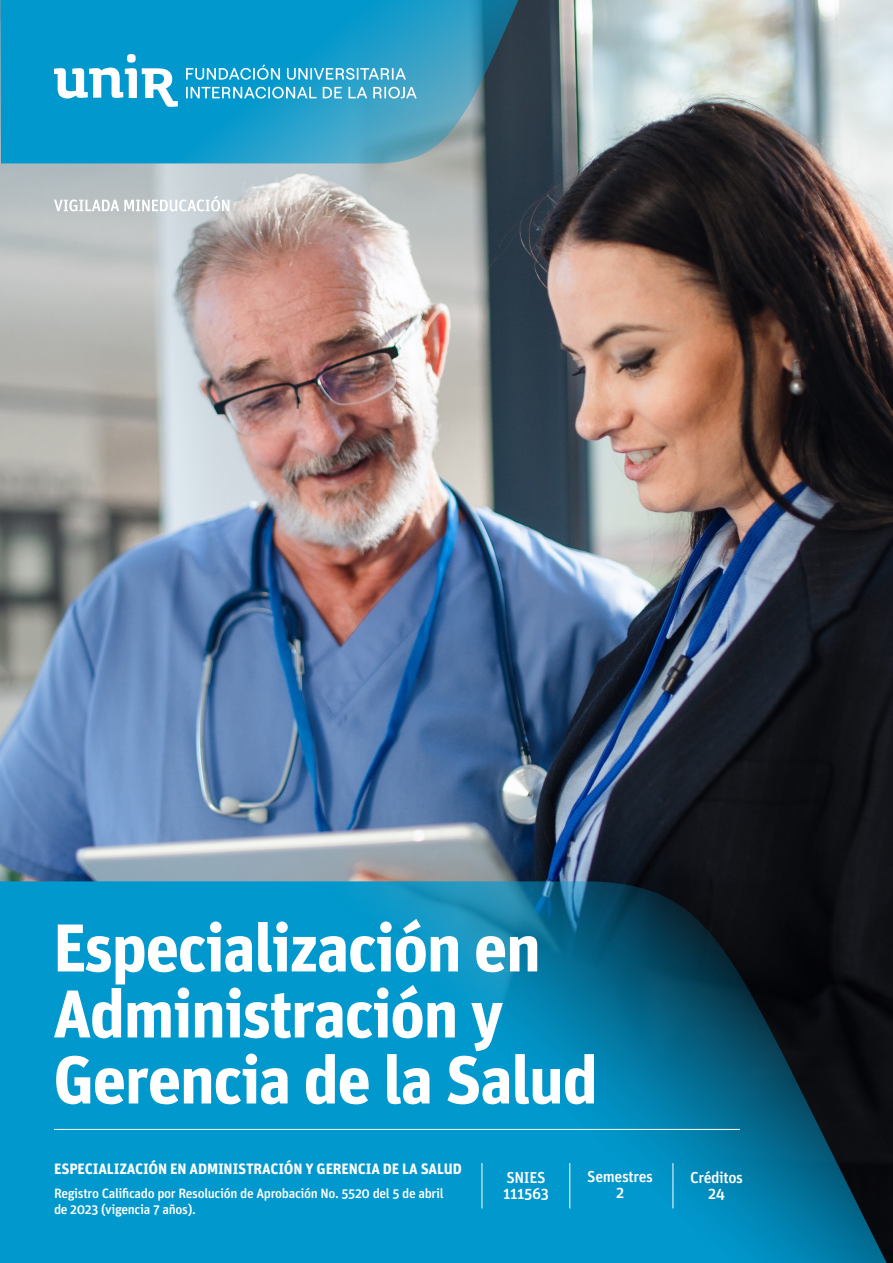
<style>
.page{position:relative;width:893px;height:1263px;background:#fff}
.page>*{position:absolute;margin:0;border:0;box-sizing:border-box;transform-origin:0 0}
.t1{font:700 67.5px/66px "Unit OT";letter-spacing:-.025em;color:#fff}
.t2{font:500 15.9px/15.9px "Unit OT";letter-spacing:-.025em;color:#fff;text-align:center}
.t3{font:700 15px "Unit OT";letter-spacing:-.01em;color:#fff}
.t4{font:500 13.5px/16px "Unit OT";letter-spacing:-.025em;color:#fff}
</style>
<div class="page">
<img style="left:0;top:0;width:893px;height:881px">
<svg style="left:0;top:0;width:591px;height:164px;background:#278fb4"></svg>
<svg style="left:0;top:881px;width:893px;height:382px;background:#037ca8"></svg>
<hr style="left:54px;top:1129px;width:686px;height:1px;background:#fff">
<hr style="left:569px;top:1163px;width:1px;height:45px;background:#fff">
<hr style="left:482px;top:1163px;width:1px;height:45px;background:#fff">
<hr style="left:673px;top:1163px;width:1px;height:45px;background:#fff">
<svg style="left:54px;top:196px;width:175px;height:15px"></svg>
<svg style="left:54px;top:54px;width:124px;height:53px"></svg>
<svg style="left:186px;top:65px;width:231px;height:33px;background:#4cb3d7"></svg>
<h1 class="t1" style="left:53px;top:914px;width:547px">Especialización en<br>Administración y<br>Gerencia de la Salud</h1>
<p class="t3" style="left:54px;top:1159px;width:409px">ESPECIALIZACIÓN EN ADMINISTRACIÓN Y GERENCIA DE LA SALUD</p>
<p class="t4" style="left:54px;top:1185px;width:391px">Registro Calificado por Resolución de Aprobación No. 5520 del 5 de abril de 2023 (vigencia 7 años).</p>
<p class="t2" style="left:503px;top:1169px;width:47px;text-align:left">SNIES<br>111563</p>
<p class="t2" style="left:587px;top:1168px;width:67px">Semestres<br>2</p>
<p class="t2" style="left:690px;top:1169px;width:54px">Créditos<br>24</p>
</div>
